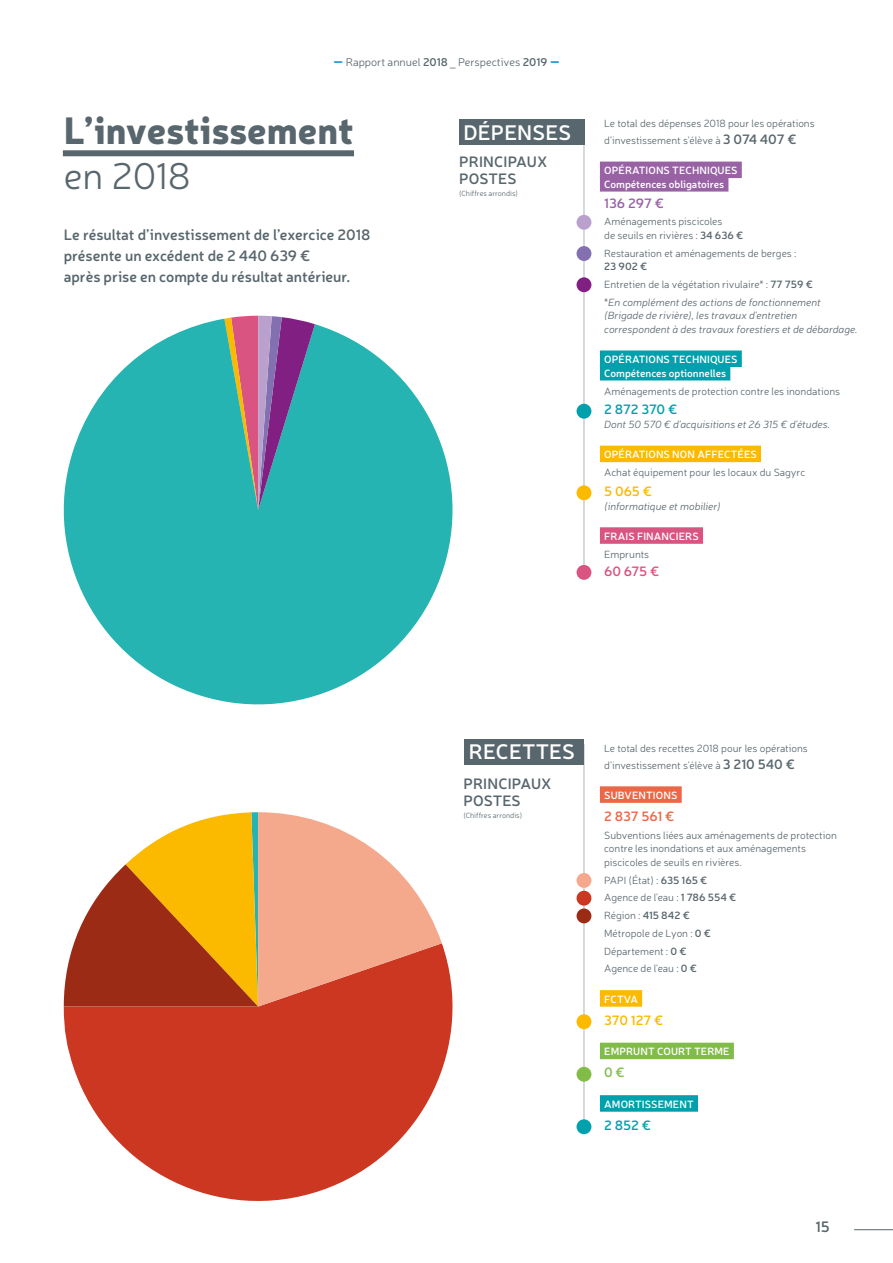
<style>
.page{position:relative;width:893px;height:1263px;background:#fff}
.page>*{position:absolute;margin:0;border:0;box-sizing:border-box;transform-origin:0 0}
.t1{font:900 37.5px "Neris";color:#58666d}
.t2{font:300 37.5px "Neris";color:#58666d}
.t3{font:600 21px "Neris";letter-spacing:.01em;color:#fff}
.t4{font:600 15px/21px "Neris";color:#58666d}
.t5{font:600 13.5px "Neris";letter-spacing:-.02em;color:#00a1ac}
.t6{font:600 13.5px "Neris";letter-spacing:-.01em;color:#fbba00}
.t7{font:600 13.5px "Neris";letter-spacing:-.02em;color:#ec6745}
.t8{font:600 13.5px "Neris";color:#9862a5}
.t9{font:600 13.5px "Neris";color:#d95481}
.t10{font:600 13.5px "Neris";color:#82bc48}
.t11{font:300 11.25px "Neris";color:#58666d}
.t12{font:300 10.5px/17.7px "Neris";color:#58666d}
.t13{font:italic 300 10.5px/17.7px "Neris";color:#58666d}
.t14{font:600 10.5px/13.5px "Neris";letter-spacing:.01em;color:#fff}
.t15{font:300 7.5px "Neris";color:#58666d}
.s1{font-weight:600;font-size:15px;color:#008bd2}
.s2{font-weight:600}
.s3{font-weight:600;font-size:13.5px}
.s4{font-weight:600;font-style:normal}
.s5{font-style:normal}
</style>
<div class="page">
<hr style="left:854px;top:1229px;width:39px;height:1px;background:#58666d">
<svg style="left:64px;top:944px;width:388px;height:257px;fill:#cc3721"></svg>
<svg style="left:64px;top:812px;width:378px;height:194px"></svg>
<svg style="left:64px;top:319px;width:388px;height:385px;fill:#25b4b1"></svg>
<svg style="left:224px;top:316px;width:91px;height:194px;background:#6c879e"></svg>
<div style="left:63px;top:150px;width:291px;height:6px;background:#58666d"></div>
<hr style="left:584px;top:744px;width:1px;height:389px;background:#aab5bb">
<div style="left:600px;top:786px;width:82px;height:17px;background:#ec6745"></div>
<div style="left:600px;top:990px;width:42px;height:17px;background:#fbba00"></div>
<div style="left:600px;top:1043px;width:134px;height:16px;background:#82bc48"></div>
<div style="left:600px;top:1095px;width:98px;height:17px;background:#00a1ac"></div>
<div style="left:576px;top:873px;width:15px;height:15px;background:#f5a88b;border-radius:50%"></div>
<div style="left:576px;top:891px;width:15px;height:15px;background:#cc3721;border-radius:50%"></div>
<div style="left:576px;top:908px;width:15px;height:15px;background:#9b2b15;border-radius:50%"></div>
<div style="left:576px;top:1014px;width:15px;height:15px;background:#fbba00;border-radius:50%"></div>
<div style="left:576px;top:1067px;width:15px;height:15px;background:#82bc48;border-radius:50%"></div>
<div style="left:576px;top:1119px;width:15px;height:15px;background:#00a1ac;border-radius:50%"></div>
<div style="left:465px;top:739px;width:119px;height:26px;background:#58666d"></div>
<hr style="left:584px;top:122px;width:1px;height:452px;background:#aab5bb">
<div style="left:600px;top:162px;width:142px;height:16px;background:#9862a5"></div>
<div style="left:600px;top:175px;width:128px;height:17px;background:#9862a5"></div>
<div style="left:600px;top:350px;width:142px;height:17px;background:#00a1ac"></div>
<div style="left:600px;top:364px;width:130px;height:16px;background:#00a1ac"></div>
<div style="left:600px;top:446px;width:161px;height:16px;background:#fbba00"></div>
<div style="left:600px;top:527px;width:103px;height:17px;background:#d95481"></div>
<div style="left:576px;top:215px;width:15px;height:15px;background:#baa1cd;border-radius:50%"></div>
<div style="left:576px;top:246px;width:15px;height:15px;background:#8370b0;border-radius:50%"></div>
<div style="left:576px;top:277px;width:15px;height:15px;background:#812082;border-radius:50%"></div>
<div style="left:576px;top:404px;width:15px;height:15px;background:#00a1ac;border-radius:50%"></div>
<div style="left:576px;top:485px;width:15px;height:15px;background:#fbba00;border-radius:50%"></div>
<div style="left:576px;top:565px;width:15px;height:15px;background:#d95481;border-radius:50%"></div>
<div style="left:459px;top:119px;width:125px;height:26px;background:#58666d"></div>
<p class="t11" style="left:333px;top:55px;width:228px"><span class="s1">–</span> Rapport annuel <span class="s2">2018</span> _ Perspectives <span class="s2">2019</span> <span class="s1">–</span></p>
<h1 class="t1" style="left:64px;top:103px;width:292px">L’investissement</h1>
<h1 class="t2" style="left:64px;top:152px;width:129px">en 2018</h1>
<h3 class="t4" style="left:64px;top:224px;width:308px">Le résultat d’investissement de l’exercice 2018 présente un excédent de 2 440 639 €<br>après prise en compte du résultat antérieur.</h3>
<h2 class="t3" style="left:463px;top:118px;width:109px">DÉPENSES</h2>
<h3 class="t4" style="left:459px;top:153px;width:90px;line-height:16.5px">PRINCIPAUX<br>POSTES</h3>
<p class="t15" style="left:459px;top:188px;width:60px">(Chiffres arrondis)</p>
<p class="t12" style="left:604px;top:115px;width:212px;line-height:16.5px">Le total des dépenses 2018 pour les opérations d’investissement s’élève à <span class="s3">3 074 407 €</span></p>
<p class="t14" style="left:604px;top:163px;width:135px">OPÉRATIONS TECHNIQUES<br>Compétences obligatoires</p>
<p class="t8" style="left:604px;top:194px;width:61px">136 297 €</p>
<p class="t12" style="left:604px;top:215px;width:141px;line-height:13.5px">Aménagements piscicoles<br>de seuils en rivières : <span class="s2">34 636 €</span></p>
<p class="t12" style="left:604px;top:244px;width:194px">Restauration et aménagements de berges :</p>
<p class="t13" style="left:604px;top:257px;width:218px"><span class="s4">23 902 €<br></span><span class="s5">Entretien de la végétation rivulaire* :</span> <span class="s4">77 759 € </span>*En complément des actions de fonctionnement</p>
<p class="t13" style="left:604px;top:308px;width:255px;line-height:13.5px">(Brigade de rivière), les travaux d'entretien correspondent à des travaux forestiers et de débardage.</p>
<p class="t14" style="left:604px;top:352px;width:135px">OPÉRATIONS TECHNIQUES<br>Compétences optionnelles</p>
<p class="t12" style="left:604px;top:382px;width:237px">Aménagements de protection contre les inondations</p>
<p class="t5" style="left:604px;top:400px;width:75px">2 872 370 €</p>
<p class="t13" style="left:604px;top:415px;width:227px">Dont 50 570 € d'acquisitions et 26 315 € d'études.</p>
<p class="t14" style="left:604px;top:447px;width:154px">OPÉRATIONS NON AFFECTÉES</p>
<p class="t12" style="left:604px;top:463px;width:203px">Achat équipement pour les locaux du Sagyrc</p>
<p class="t6" style="left:604px;top:482px;width:49px">5 065 €</p>
<p class="t13" style="left:604px;top:497px;width:118px">(informatique et mobilier)</p>
<p class="t14" style="left:604px;top:529px;width:96px">FRAIS FINANCIERS</p>
<p class="t12" style="left:604px;top:545px;width:47px">Emprunts</p>
<p class="t9" style="left:604px;top:561px;width:57px">60 675 €</p>
<h2 class="t3" style="left:469px;top:737px;width:107px">RECETTES</h2>
<h3 class="t4" style="left:463px;top:775px;width:90px;line-height:16.5px">PRINCIPAUX<br>POSTES</h3>
<p class="t15" style="left:463px;top:810px;width:60px">(Chiffres arrondis)</p>
<p class="t12" style="left:604px;top:740px;width:205px;line-height:16.5px">Le total des recettes 2018 pour les opérations d’investissement s’élève à <span class="s3">3 210 540 €</span></p>
<p class="t14" style="left:604px;top:788px;width:75px">SUBVENTIONS</p>
<p class="t7" style="left:604px;top:807px;width:72px">2 837 561 €</p>
<p class="t12" style="left:604px;top:828px;width:234px;line-height:13.5px">Subventions liées aux aménagements de protection contre les inondations et aux aménagements piscicoles de seuils en rivières.</p>
<p class="t12" style="left:604px;top:871px;width:134px">PAPI (État) : <span class="s2">635 165 €<br></span>Agence de l'eau : <span class="s2">1 786 554 €<br></span>Région : <span class="s2">415 842 €<br></span>Métropole de Lyon : <span class="s2">0 €<br></span>Département : <span class="s2">0 €<br></span>Agence de l'eau : <span class="s2">0 €</span></p>
<p class="t14" style="left:604px;top:992px;width:35px">FCTVA</p>
<p class="t6" style="left:604px;top:1011px;width:61px">370 127 €</p>
<p class="t14" style="left:604px;top:1044px;width:127px">EMPRUNT COURT TERME</p>
<p class="t10" style="left:604px;top:1063px;width:22px">0 €</p>
<p class="t14" style="left:604px;top:1097px;width:91px">AMORTISSEMENT</p>
<p class="t5" style="left:604px;top:1116px;width:48px">2 852 €</p>
<h3 class="t4" style="left:815px;top:1215px;width:16px">15</h3>
</div>
